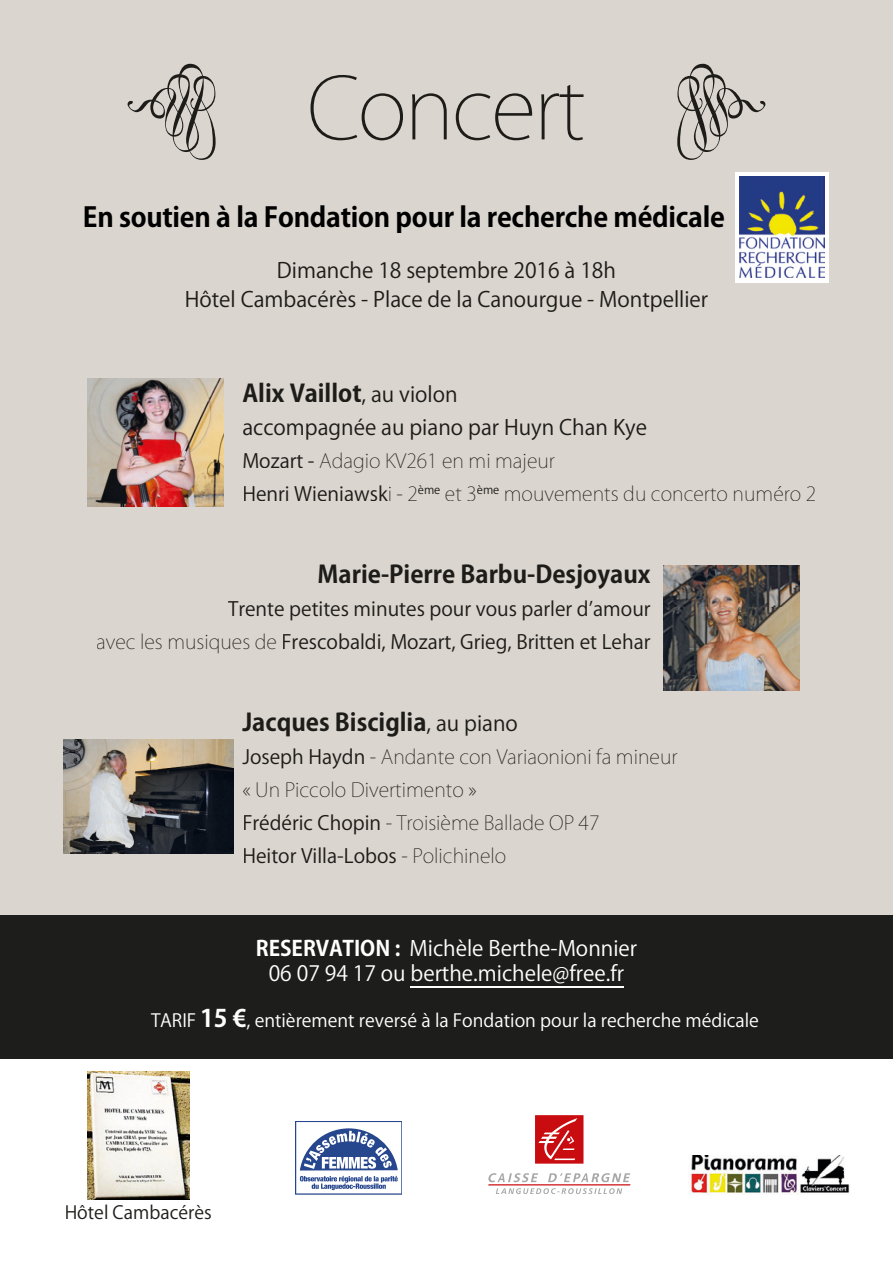
<style>
.page{position:relative;width:893px;height:1263px;background:#fff}
.page>*{position:absolute;margin:0;border:0;box-sizing:border-box;transform-origin:0 0}
.t1{font:200 84px "Koz Go Pr 6 N";letter-spacing:-.03em;color:#1d1c19}
.t2{font:700 27px "Koz Go Pr 6 N";letter-spacing:-.01em;color:#000}
.t3{font:700 24px "Koz Go Pr 6 N";color:#1d1c19}
.t4{font:21px/29.4px "Koz Go Pr 6 N";color:#1d1c19;text-align:center}
.t5{font:21px/25.2px "Koz Go Pr 6 N";color:#fff;text-align:center}
.t6{font:200 19.5px/33px "Koz Go Pr 6 N";color:#1d1c19}
.t7{font:19.5px/33px "Koz Go Pr 6 N";color:#1d1c19;text-align:right}
.t8{font:18px "Koz Go Pr 6 N";color:#fff}
.t9{font:18px "Koz Go Pr 6 N";color:#1d1d1b}
.s1{font-weight:400;font-size:21px}
.s2{font-weight:400}
.s3{font-weight:200}
.s4{font-weight:700}
.s5{font-weight:700;font-size:24px}
</style>
<div class="page">
<div style="left:0;top:914px;width:893px;height:145px;background:#1d1d1b"></div>
<div style="left:0;top:0;width:893px;height:914px;background:#dad5ce"></div>
<hr style="left:411px;top:987px;width:213px;height:1px;background:#fff">
<img style="left:64px;top:740px;width:170px;height:114px">
<img style="left:663px;top:566px;width:136px;height:124px">
<img style="left:690px;top:1155px;width:160px;height:39px">
<svg style="left:535px;top:1115px;width:48px;height:48px;background:#d02f31"></svg>
<svg style="left:488px;top:1173px;width:143px;height:21px"></svg>
<svg style="left:296px;top:1121px;width:106px;height:73px"></svg>
<svg style="left:128px;top:64px;width:88px;height:96px"></svg>
<svg style="left:677px;top:64px;width:88px;height:96px"></svg>
<div style="left:736px;top:172px;width:93px;height:111px;background:#fff"></div>
<img style="left:740px;top:177px;width:85px;height:101px">
<img style="left:87px;top:1071px;width:102px;height:128px">
<img style="left:87px;top:378px;width:136px;height:128px">
<h1 class="t1" style="left:307px;top:61px;width:281px">Concert</h1>
<h2 class="t2" style="left:83px;top:202px;width:644px">En soutien à la Fondation pour la recherche médicale</h2>
<p class="t4" style="left:185px;top:256px;width:525px">Dimanche 18 septembre 2016 à 18h<br>Hôtel Camba cérès - Place de la Canourgue - Montpellier</p>
<p class="t3" style="left:242px;top:379px;width:217px">Alix Vaillot<span class="s1">, au violon</span></p>
<p class="t4" style="left:242px;top:413px;width:406px">accompagnée au piano par Huyn Chan Kye</p>
<p class="t6" style="left:242px;top:444px;width:575px"><span class="s2">Mozart -</span> Adagio KV261 en mi majeur<br><span class="s2">Henri Wieniawsk</span>i - 2<sup>ème</sup> et 3<sup>ème</sup> mouvements du concerto numéro 2</p>
<p class="t3" style="left:318px;top:560px;width:334px">Marie-Pierre Barbu-Desjoyaux</p>
<p class="t7" style="left:96px;top:592px;width:556px">Trente petites minutes pour vous parler dʼamour<br><span class="s3">avec les musiques de</span> Frescobaldi, Mozart, Grieg, Britten et Lehar</p>
<p class="t3" style="left:242px;top:708px;width:277px">Jacques Bisciglia<span class="s1">, au piano</span></p>
<p class="t6" style="left:242px;top:740px;width:437px"><span class="s2">Joseph Haydn</span> - Andante con Variaonioni fa mineur « Un Piccolo Divertimento »<br><span class="s2">Frédéric Chopin</span> - Troisième Ballade OP 47<br><span class="s2">Heitor Villa-Lobos</span> - Polichinelo</p>
<p class="t5" style="left:256px;top:936px;width:383px"><span class="s4">RESERVATION :</span> Michèle Berthe-Monnier<br>06 07 94 17 ou berthe.michele@free.fr</p>
<p class="t8" style="left:151px;top:1010px;width:609px">TARIF <span class="s5">15 €</span>, entièrement reversé à la Fondation pour la recherche médicale</p>
<p class="t9" style="left:65px;top:1202px;width:148px">Hôtel Camba cérès</p>
</div>
